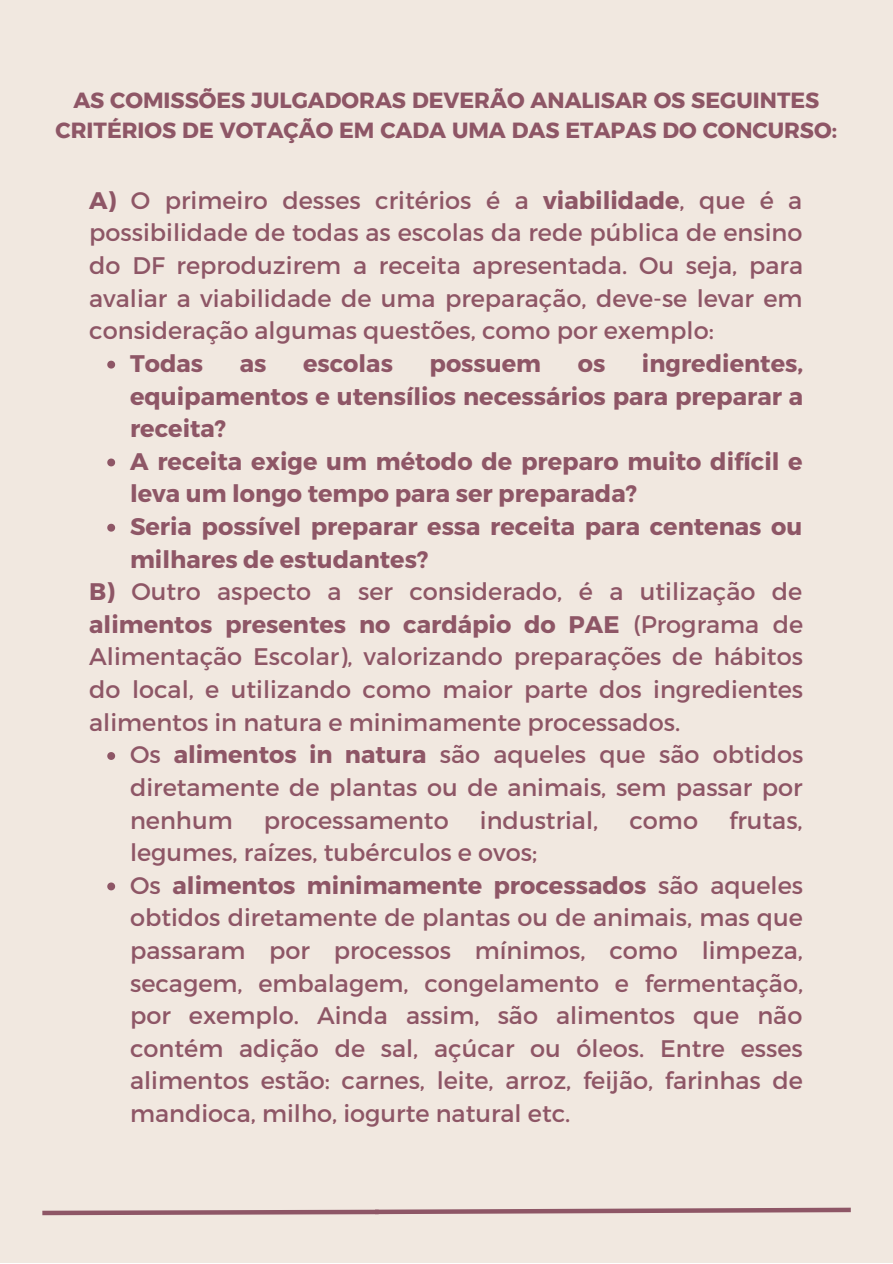
<style>
.page{position:relative;width:893px;height:1264px;background:#fff}
.page>*{position:absolute;margin:0;border:0;box-sizing:border-box;transform-origin:0 0}
.t1{font:24px/32.5px "Montserrat";color:#8e5666;text-align:justify}
.t2{font:700 24px/32.5px "Montserrat";color:#8e5666}
.t3{font:21.9px/29.8px "Kief Montaser Bold";color:#8e5666;text-align:center}
.s1{font-weight:700}
</style>
<div class="page">
<div style="left:0;top:0;width:892px;height:1262px;background:#f1e8e0"></div>
<svg style="left:107px;top:361px;width:8px;height:7px"></svg>
<svg style="left:107px;top:458px;width:8px;height:8px"></svg>
<svg style="left:107px;top:524px;width:8px;height:7px"></svg>
<svg style="left:107px;top:752px;width:8px;height:8px"></svg>
<svg style="left:107px;top:882px;width:8px;height:8px"></svg>
<svg style="left:42px;top:1207px;width:809px;height:9px"></svg>
<p class="t3" style="left:56px;top:85px;width:782px">AS COMISSÕES JULGADORAS DEVERÃO ANALISAR OS SEGUINTES<br>CRITÉRIOS DE VOTAÇÃO EM CADA UMA DAS ETAPAS DO CONCURSO:</p>
<p class="t1" style="left:89px;top:183px;width:715px"><span class="s1">A)</span> O primeiro desses critérios é a <span class="s1">viabilidade</span>, que é a possibilidade de todas as escolas da rede pública de ensino do DF reproduzirem a receita apresentada. Ou seja, para avaliar a viabilidade de uma preparação, deve-se levar em consideração algumas questões, como por exemplo:</p>
<p class="t2" style="left:130px;top:346px;width:674px;text-align:justify;text-indent:512px">ingredientes, equipamentos e utensílios necessários para preparar a receita?</p>
<p class="t2" style="left:130px;top:444px;width:674px">A receita exige um método de preparo muito difícil e leva um longo tempo para ser preparada?</p>
<p class="t2" style="left:130px;top:509px;width:673px">Seria possível preparar essa receita para centenas ou milhares de estudantes?</p>
<p class="t2" style="left:130px;top:346px;width:75px">Todas</p>
<p class="t2" style="left:240px;top:346px;width:28px">as</p>
<p class="t2" style="left:303px;top:346px;width:91px">escolas</p>
<p class="t2" style="left:429px;top:346px;width:113px">possuem</p>
<p class="t2" style="left:577px;top:346px;width:29px">os</p>
<p class="t1" style="left:89px;top:574px;width:715px"><span class="s1">B)</span> Outro aspecto a ser considerado, é a utilização de <span class="s1">alimentos presentes no cardápio do PAE</span> (Programa de Alimentação Escolar), valorizando preparações de hábitos do local, e utilizando como maior parte dos ingredientes alimentos in natura e minimamente processados.</p>
<p class="t1" style="left:130px;top:737px;width:674px">Os <span class="s1">alimentos in natura</span> são aqueles que são obtidos diretamente de plantas ou de animais, sem passar por nenhum</p>
<p class="t1" style="left:264px;top:802px;width:186px">processamento</p>
<p class="t1" style="left:480px;top:802px;width:120px">industrial,</p>
<p class="t1" style="left:629px;top:802px;width:70px">como</p>
<p class="t1" style="left:729px;top:802px;width:75px">frutas,</p>
<p class="t1" style="left:130px;top:835px;width:408px">legumes, raízes, tubérculos e ovos;</p>
<p class="t1" style="left:130px;top:867px;width:674px">Os <span class="s1">alimentos minimamente processados</span> são aqueles obtidos diretamente de plantas ou de animais, mas que passaram por processos mínimos, como limpeza, secagem, embalagem, congelamento e fermentação, por exemplo. Ainda assim, são alimentos que não contém adição de sal, açúcar ou óleos. Entre esses alimentos estão: carnes, leite, arroz, feijão, farinhas de mandioca, milho, iogurte natural etc.</p>
</div>
